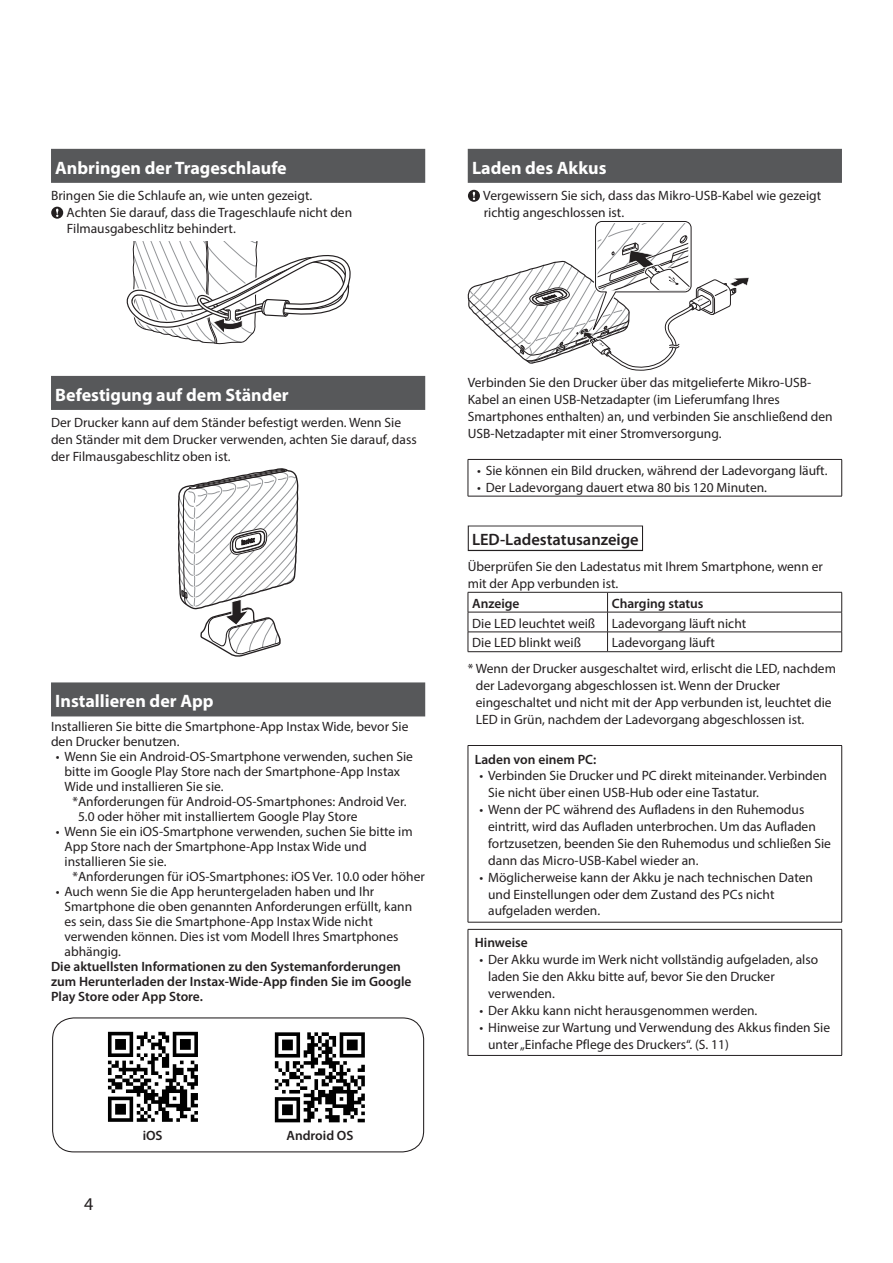
<style>
.page{position:relative;width:893px;height:1263px;background:#fff}
.page>*{position:absolute;margin:0;border:0;box-sizing:border-box;transform-origin:0 0}
.t1{font:700 18px "Myriad Pro";color:#fff}
.t2{font:18px "Myriad Pro";color:#231f20}
.t3{font:600 16.5px "Myriad Pro";color:#231f20}
.t4{font:13.5px/16.8px "Myriad Pro";color:#231f20}
.t5{font:600 13.5px/15px "Myriad Pro";color:#231f20}
</style>
<div class="page">
<div style="left:51px;top:149px;width:374px;height:34px;background:#57585a"></div>
<div style="left:51px;top:376px;width:374px;height:34px;background:#57585a"></div>
<div style="left:51px;top:682px;width:374px;height:34px;background:#57585a"></div>
<svg style="left:51px;top:207px;width:12px;height:12px"></svg>
<svg style="left:56px;top:209px;width:2px;height:8px"></svg>
<svg style="left:126px;top:241px;width:225px;height:104px"></svg>
<svg style="left:178px;top:468px;width:120px;height:189px"></svg>
<div style="left:468px;top:149px;width:374px;height:34px;background:#57585a"></div>
<svg style="left:468px;top:525px;width:175px;height:26px"></svg>
<div style="left:469px;top:526px;width:173px;height:24px;background:#fff"></div>
<svg style="left:468px;top:190px;width:12px;height:12px"></svg>
<svg style="left:473px;top:192px;width:2px;height:8px"></svg>
<svg style="left:468px;top:221px;width:281px;height:150px"></svg>
<hr style="left:468px;top:459px;width:374px;height:1px;background:#231f20">
<hr style="left:468px;top:460px;width:1px;height:36px;background:#231f20">
<hr style="left:841px;top:460px;width:1px;height:36px;background:#231f20">
<hr style="left:468px;top:496px;width:374px;height:1px;background:#231f20">
<hr style="left:468px;top:592px;width:140px;height:1px;background:#231f20">
<hr style="left:608px;top:592px;width:234px;height:1px;background:#231f20">
<hr style="left:468px;top:612px;width:140px;height:1px;background:#231f20">
<hr style="left:608px;top:612px;width:234px;height:1px;background:#231f20">
<hr style="left:468px;top:632px;width:140px;height:1px;background:#231f20">
<svg style="left:468px;top:592px;width:1px;height:59px"></svg>
<hr style="left:608px;top:632px;width:234px;height:1px;background:#231f20">
<svg style="left:607px;top:592px;width:1px;height:59px"></svg>
<svg style="left:841px;top:592px;width:1px;height:59px"></svg>
<hr style="left:468px;top:651px;width:140px;height:1px;background:#231f20">
<hr style="left:608px;top:651px;width:234px;height:1px;background:#231f20">
<hr style="left:468px;top:745px;width:374px;height:1px;background:#231f20">
<hr style="left:468px;top:746px;width:1px;height:176px;background:#231f20">
<hr style="left:841px;top:746px;width:1px;height:176px;background:#231f20">
<hr style="left:468px;top:922px;width:374px;height:1px;background:#231f20">
<hr style="left:468px;top:929px;width:374px;height:1px;background:#231f20">
<hr style="left:468px;top:929px;width:1px;height:126px;background:#231f20">
<hr style="left:841px;top:929px;width:1px;height:126px;background:#231f20">
<hr style="left:468px;top:1055px;width:374px;height:1px;background:#231f20">
<svg style="left:275px;top:1032px;width:90px;height:90px"></svg>
<svg style="left:108px;top:1032px;width:90px;height:90px"></svg>
<div style="left:52px;top:1017px;width:372px;height:135px;border:1px solid #231f20;border-radius:21px"></div>
<h1 class="t1" style="left:55px;top:156px;width:233px">Anbringen der Trageschlaufe</h1>
<p class="t4" style="left:67px;top:187px;width:287px;text-indent:-16px">Bringen Sie die Schlaufe an, wie unten gezeigt.<br>Achten Sie darauf, dass die Trageschlaufe nicht den<br>Filmausgabeschlitz behindert.</p>
<h1 class="t1" style="left:472px;top:156px;width:136px">Laden des Akkus</h1>
<p class="t4" style="left:483px;top:187px;width:339px">Vergewissern Sie sich, dass das Mikro-USB-Kabel wie gezeigt richtig angeschlossen ist.</p>
<h1 class="t1" style="left:55px;top:383px;width:235px">Befestigung auf dem Ständer</h1>
<p class="t4" style="left:51px;top:414px;width:367px">Der Drucker kann auf dem Ständer befestigt werden. Wenn Sie den Ständer mit dem Drucker verwenden, achten Sie darauf, dass der Filmausgabeschlitz oben ist.</p>
<h1 class="t1" style="left:55px;top:690px;width:160px">Installieren der App</h1>
<p class="t4" style="left:51px;top:719px;width:359px;line-height:15px">Installieren Sie bitte die Smartphone-App Instax Wide, bevor Sie den Drucker benutzen.</p>
<p class="t4" style="left:56px;top:748px;width:359px">• Wenn Sie ein Android-OS-Smartphone verwenden, suchen Sie</p>
<p class="t4" style="left:65px;top:763px;width:337px">bitte im Google Play Store nach der Smartphone-App Instax</p>
<p class="t4" style="left:65px;top:778px;width:161px">Wide und installieren Sie sie.</p>
<p class="t4" style="left:72px;top:793px;width:336px">*Anforderungen für Android-OS-Smartphones: Android Ver.</p>
<p class="t4" style="left:78px;top:808px;width:281px">5.0 oder höher mit installiertem Google Play Store</p>
<p class="t4" style="left:56px;top:823px;width:358px">• Wenn Sie ein iOS-Smartphone verwenden, suchen Sie bitte im</p>
<p class="t4" style="left:65px;top:838px;width:304px">App Store nach der Smartphone-App Instax Wide und</p>
<p class="t4" style="left:65px;top:853px;width:104px">installieren Sie sie.</p>
<p class="t4" style="left:72px;top:868px;width:354px">*Anforderungen für iOS-Smartphones: iOS Ver. 10.0 oder höher</p>
<p class="t4" style="left:65px;top:884px;width:349px;line-height:15px;text-indent:-9px">• Auch wenn Sie die App heruntergeladen haben und Ihr Smartphone die oben genannten Anforderungen erfüllt, kann es sein, dass Sie die Smartphone-App Instax Wide nicht verwenden können. Dies ist vom Modell Ihres Smartphones abhängig.</p>
<p class="t5" style="left:51px;top:959px;width:362px">Die aktuellsten Informationen zu den Systemanforderungen zum Herunterladen der Instax-Wide-App finden Sie im Google<br>Play Store oder App Store.</p>
<h1 class="t2" style="left:84px;top:1193px;width:11px">4</h1>
<p class="t5" style="left:143px;top:1127px;width:21px">iOS</p>
<p class="t5" style="left:286px;top:1127px;width:68px">Android OS</p>
<p class="t4" style="left:468px;top:374px;width:367px">Verbinden Sie den Drucker über das mitgelieferte Mikro-USB-Kabel an einen USB-Netzadapter (im Lieferumfang Ihres Smartphones enthalten) an, und verbinden Sie anschließend den USB-Netzadapter mit einer Stromversorgung.</p>
<p class="t4" style="left:477px;top:462px;width:352px">• Sie können ein Bild drucken, während der Ladevorgang läuft.</p>
<p class="t4" style="left:477px;top:479px;width:291px">• Der Ladevorgang dauert etwa 80 bis 120 Minuten.</p>
<p class="t3" style="left:472px;top:529px;width:168px">LED-Ladestatusanzeige</p>
<p class="t4" style="left:468px;top:558px;width:357px">Überprüfen Sie den Ladestatus mit Ihrem Smartphone, wenn er mit der App verbunden ist.</p>
<p class="t5" style="left:472px;top:595px;width:49px">Anzeige</p>
<p class="t5" style="left:612px;top:595px;width:93px">Charging status</p>
<p class="t4" style="left:472px;top:613px;width:276px;line-height:19.8px">Die LED leuchtet weiß Ladevorgang läuft nicht<br>Die LED blinkt weiß</p>
<p class="t4" style="left:468px;top:630px;width:370px;line-height:25.7px;text-indent:144px">Ladevorgang läuft<br>* Wenn der Drucker ausgeschaltet wird, erlischt die LED, nachdem</p>
<p class="t4" style="left:476px;top:677px;width:357px">der Ladevorgang abgeschlossen ist. Wenn der Drucker eingeschaltet und nicht mit der App verbunden ist, leuchtet die<br>LED in Grün, nachdem der Ladevorgang abgeschlossen ist.</p>
<p class="t5" style="left:475px;top:751px;width:123px">Laden von einem PC:</p>
<p class="t4" style="left:488px;top:767px;width:340px;text-indent:-9px">• Verbinden Sie Drucker und PC direkt miteinander. Verbinden<br>Sie nicht über einen USB-Hub oder eine Tastatur.</p>
<p class="t4" style="left:488px;top:801px;width:344px;text-indent:-9px">• Wenn der PC während des Aufladens in den Ruhemodus eintritt, wird das Aufladen unterbrochen. Um das Aufladen fortzusetzen, beenden Sie den Ruhemodus und schließen Sie dann das Micro-USB-Kabel wieder an.</p>
<p class="t4" style="left:488px;top:868px;width:326px;text-indent:-9px">• Möglicherweise kann der Akku je nach technischen Daten und Einstellungen oder dem Zustand des PCs nicht aufgeladen werden.</p>
<p class="t5" style="left:475px;top:935px;width:55px">Hinweise</p>
<p class="t4" style="left:488px;top:951px;width:331px;text-indent:-9px">• Der Akku wurde im Werk nicht vollständig aufgeladen, also laden Sie den Akku bitte auf, bevor Sie den Drucker verwenden.</p>
<p class="t4" style="left:480px;top:1002px;width:279px">• Der Akku kann nicht herausgenommen werden.</p>
<p class="t4" style="left:488px;top:1019px;width:343px;text-indent:-9px">• Hinweise zur Wartung und Verwendung des Akkus finden Sie unter „Einfache Pflege des Druckers“. (S. 11)</p>
</div>
